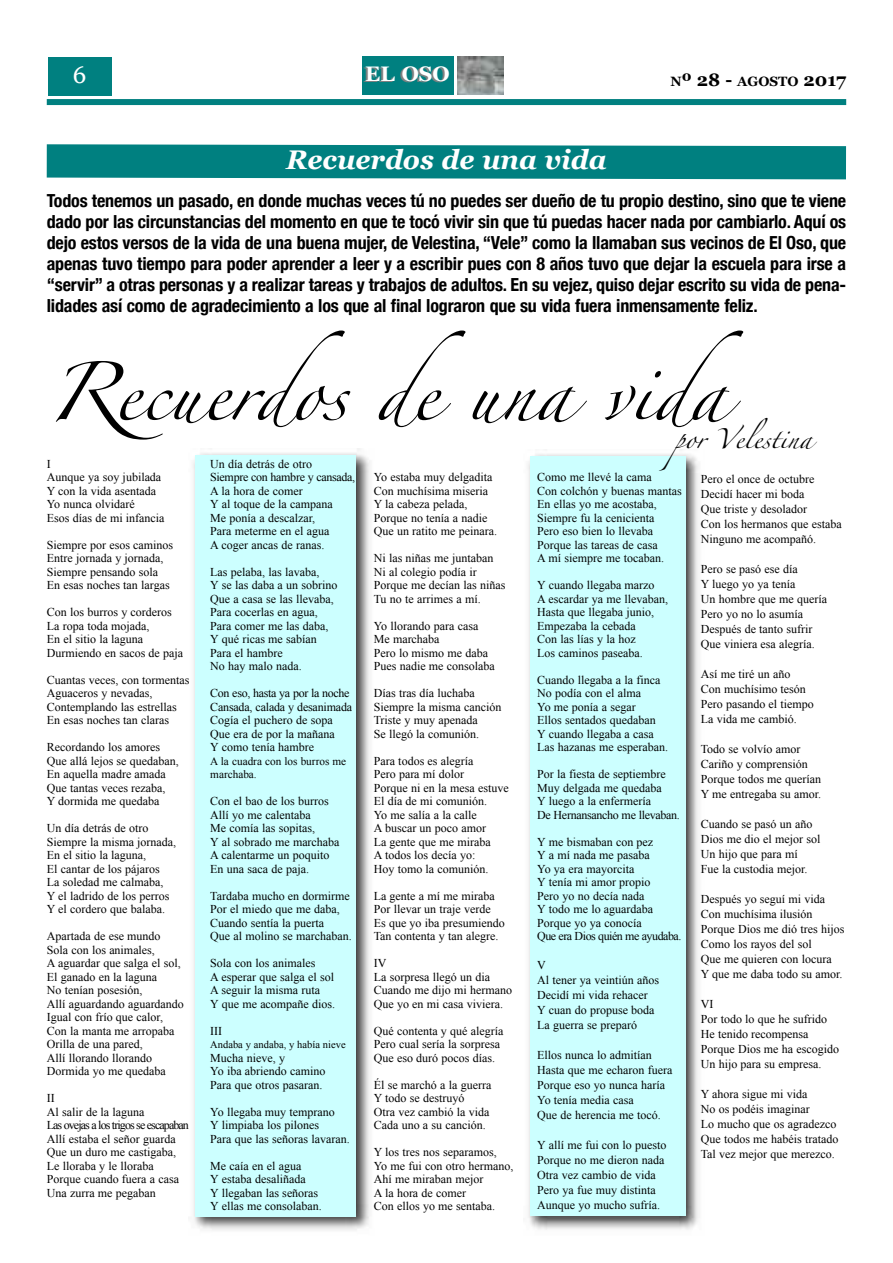
<style>
.page{position:relative;width:893px;height:1263px;background:#fff}
.page>*{position:absolute;margin:0;border:0;box-sizing:border-box;transform-origin:0 0}
.t1{font:52.5px "Zapfino";color:#000}
.t2{font:italic 700 27px "Georgia";color:#fff}
.t3{font:24px "Georgia";color:#fff}
.t4{font:700 21px "Georgia";color:#fff}
.t5{font:700 condensed 18px/21px "Helvetica Neue";letter-spacing:-.01em;color:#000;text-align:justify}
.t6{font:700 18px "Georgia";color:#000}
.t7{font:18px "Zapfino";color:#000}
.t8{font:12px/13.5px "Times New Roman";color:#000}
.t9{font:11.25px/13.5px "Times New Roman";color:#000}
.t10{font:10.5px "Times New Roman";color:#000}
.s1{font-size:13.5px}
</style>
<div class="page">
<div style="left:48px;top:57px;width:64px;height:39px;background:#008080"></div>
<div style="left:47px;top:99px;width:799px;height:6px;background:#008080"></div>
<img style="left:457px;top:56px;width:46px;height:39px">
<div style="left:362px;top:56px;width:92px;height:39px;background:#008080"></div>
<svg style="left:47px;top:144px;width:799px;height:35px;background:#0d8686"></svg>
<img style="left:193px;top:448px;width:177px;height:782px">
<div style="left:196px;top:455px;width:160px;height:761px;background:#cff"></div>
<img style="left:528px;top:454px;width:171px;height:776px">
<div style="left:530px;top:456px;width:155px;height:760px;background:#cff"></div>
<h3 class="t3" style="left:73px;top:61px;width:15px">6</h3>
<h3 class="t4" style="left:365px;top:62px;width:86px">EL OSO</h3>
<h3 class="t6" style="left:671px;top:69px;width:177px"><span class="s1">N</span>º 28 - <span class="s1">AGOSTO</span> 2017</h3>
<h2 class="t2" style="left:286px;top:144px;width:322px">Recuerdos de una vida</h2>
<p class="t5" style="left:47px;top:190px;width:801px">Todos tenemos un pasado, en donde muchas veces tú no puedes ser dueño de tu propio destino, sino que te viene dado por las circunstancias del momento en que te tocó vivir sin que tú puedas hacer nada por cambiarlo. aquí os dejo estos versos de la vida de una buena mujer, de velestina, “vele” como la llamaban sus vecinos de El oso, que apenas tuvo tiempo para poder aprender a leer y a escribir pues con 8 años tuvo que dejar la escuela para irse a “servir” a otras personas y a realizar tareas y trabajos de adultos. En su vejez, quiso dejar escrito su vida de pena&shy;lidades así como de agradecimiento a los que al final lograron que su vida fuera inmensamente feliz.</p>
<h1 class="t1" style="left:47px;top:370px;width:698px">Recuerdos de una vida</h1>
<h3 class="t7" style="left:675px;top:432px;width:138px">por Velestina</h3>
<p class="t8" style="left:210px;top:457px;width:147px">Un día detrás de otro<br>Siempre con hambre y cansada,<br>A la hora de comer<br>Y al toque de la campana<br>Me ponía a descalzar,<br>Para meterme en el agua<br>A coger ancas de ranas.</p>
<p class="t8" style="left:210px;top:565px;width:129px">Las pelaba, las lavaba,<br>Y se las daba a un sobrino<br>Que a casa se las llevaba,<br>Para cocerlas en agua,<br>Para comer me las daba,<br>Y qué ricas me sabían<br>Para el hambre<br>No hay malo nada.</p>
<p class="t8" style="left:210px;top:686px;width:143px">Con eso, hasta ya por la noche<br>Cansada, calada y desanimada<br>Cogía el puchero de sopa<br>Que era de por la mañana<br>Y como tenía hambre</p>
<p class="t9" style="left:210px;top:754px;width:138px">A la cuadra con los burros me marchaba.</p>
<p class="t8" style="left:210px;top:794px;width:131px">Con el bao de los burros<br>Allí yo me calentaba<br>Me comía las sopitas,<br>Y al sobrado me marchaba<br>A calentarme un poquito<br>En una saca de paja.</p>
<p class="t8" style="left:210px;top:889px;width:143px">Tardaba mucho en dormirme<br>Por el miedo que me daba,<br>Cuando sentía la puerta<br>Que al molino se marchaban.</p>
<p class="t8" style="left:210px;top:956px;width:127px">Sola con los animales<br>A esperar que salga el sol<br>A seguir la misma ruta<br>Y que me acompañe dios.</p>
<p class="t8" style="left:210px;top:1024px;width:13px">III</p>
<p class="t10" style="left:210px;top:1039px;width:137px">Andaba y andaba, y había nieve</p>
<p class="t8" style="left:210px;top:1051px;width:117px">Mucha nieve, y<br>Yo iba abriendo camino<br>Para que otros pasaran.</p>
<p class="t8" style="left:210px;top:1105px;width:141px">Yo llegaba muy temprano<br>Y limpiaba los pilones<br>Para que las señoras lavaran.</p>
<p class="t8" style="left:210px;top:1159px;width:113px">Me caía en el agua<br>Y estaba desaliñada<br>Y llegaban las señoras<br>Y ellas me consolaban.</p>
<p class="t8" style="left:47px;top:457px;width:119px">I<br>Aunque ya soy jubilada<br>Y con la vida asentada<br>Yo nunca olvidaré<br>Esos días de mi infancia</p>
<p class="t8" style="left:47px;top:538px;width:128px">Siempre por esos caminos<br>Entre jornada y jornada,<br>Siempre pensando sola<br>En esas noches tan largas</p>
<p class="t8" style="left:47px;top:605px;width:138px">Con los burros y corderos<br>La ropa toda mojada,<br>En el sitio la laguna<br>Durmiendo en sacos de paja</p>
<p class="t8" style="left:47px;top:673px;width:144px">Cuantas veces, con tormentas<br>Aguaceros y nevadas,<br>Contemplando las estrellas<br>En esas noches tan claras</p>
<p class="t8" style="left:47px;top:740px;width:134px">Recordando los amores<br>Que allá lejos se quedaban,<br>En aquella madre amada<br>Que tantas veces rezaba,<br>Y dormida me quedaba</p>
<p class="t8" style="left:47px;top:821px;width:131px">Un día detrás de otro<br>Siempre la misma jornada,<br>En el sitio la laguna,<br>El cantar de los pájaros<br>La soledad me calmaba,<br>Y el ladrido de los perros<br>Y el cordero que balaba.</p>
<p class="t8" style="left:47px;top:929px;width:139px">Apartada de ese mundo<br>Sola con los animales,<br>A aguardar que salga el sol,<br>El ganado en la laguna<br>No tenían posesión,<br>Allí aguardando aguardando<br>Igual con frío que calor,<br>Con la manta me arropaba<br>Orilla de una pared,<br>Allí llorando llorando<br>Dormida yo me quedaba</p>
<p class="t8" style="left:47px;top:1091px;width:144px">II<br>Al salir de la laguna<br>Las ovejas a los trigos se escapaban<br>Allí estaba el señor guarda<br>Que un duro me castigaba,<br>Le lloraba y le lloraba<br>Porque cuando fuera a casa<br>Una zurra me pegaban</p>
<p class="t8" style="left:537px;top:470px;width:146px">Como me llevé la cama<br>Con colchón y buenas mantas<br>En ellas yo me acostaba,<br>Siempre fu la cenicienta<br>Pero eso bien lo llevaba<br>Porque las tareas de casa<br>A mí siempre me tocaban.</p>
<p class="t8" style="left:537px;top:578px;width:132px">Y cuando llegaba marzo<br>A escardar ya me llevaban,<br>Hasta que llegaba junio,<br>Empezaba la cebada<br>Con las lías y la hoz<br>Los caminos paseaba.</p>
<p class="t8" style="left:537px;top:673px;width:132px">Cuando llegaba a la finca<br>No podía con el alma<br>Yo me ponía a segar<br>Ellos sentados quedaban<br>Y cuando llegaba a casa<br>Las hazanas me esperaban.</p>
<p class="t8" style="left:537px;top:767px;width:144px">Por la fiesta de septiembre<br>Muy delgada me quedaba<br>Y luego a la enfermería<br>De Hernansancho me llevaban.</p>
<p class="t8" style="left:537px;top:835px;width:146px">Y me bismaban con pez<br>Y a mí nada me pasaba<br>Yo ya era mayorcita<br>Y tenía mi amor propio<br>Pero yo no decía nada<br>Y todo me lo aguardaba<br>Porque yo ya conocía<br>Que era Dios quién me ayudaba.</p>
<p class="t8" style="left:537px;top:957px;width:123px;line-height:15px">V<br>Al tener ya veintiún años<br>Decidí mi vida rehacer<br>Y cuan do propuse boda<br>La guerra se preparó</p>
<p class="t8" style="left:537px;top:1047px;width:137px;line-height:15px">Ellos nunca lo admitían<br>Hasta que me echaron fuera<br>Porque eso yo nunca haría<br>Yo tenía media casa<br>Que de herencia me tocó.</p>
<p class="t8" style="left:537px;top:1137px;width:131px;line-height:15px">Y allí me fui con lo puesto<br>Porque no me dieron nada<br>Otra vez cambio de vida<br>Pero ya fue muy distinta<br>Aunque yo mucho sufría.</p>
<p class="t8" style="left:374px;top:470px;width:125px">Yo estaba muy delgadita<br>Con muchísima miseria<br>Y la cabeza pelada,<br>Porque no tenía a nadie<br>Que un ratito me peinara.</p>
<p class="t8" style="left:374px;top:551px;width:133px">Ni las niñas me juntaban<br>Ni al colegio podía ir<br>Porque me decían las niñas<br>Tu no te arrimes a mí.</p>
<p class="t8" style="left:374px;top:619px;width:123px">Yo llorando para casa<br>Me marchaba<br>Pero lo mismo me daba<br>Pues nadie me consolaba</p>
<p class="t8" style="left:374px;top:686px;width:129px">Días tras día luchaba<br>Siempre la misma canción<br>Triste y muy apenada<br>Se llegó la comunión.</p>
<p class="t8" style="left:374px;top:754px;width:137px">Para todos es alegría<br>Pero para mí dolor<br>Porque ni en la mesa estuve<br>El día de mi comunión.<br>Yo me salía a la calle<br>A buscar un poco amor<br>La gente que me miraba<br>A todos los decía yo:<br>Hoy tomo la comunión.</p>
<p class="t8" style="left:374px;top:889px;width:133px">La gente a mí me miraba<br>Por llevar un traje verde<br>Es que yo iba presumiendo<br>Tan contenta y tan alegre.</p>
<p class="t8" style="left:374px;top:956px;width:140px">IV<br>La sorpresa llegó un dia<br>Cuando me dijo mi hermano<br>Que yo en mi casa viviera.</p>
<p class="t8" style="left:374px;top:1024px;width:131px">Qué contenta y qué alegría<br>Pero cual sería la sorpresa<br>Que eso duró pocos días.</p>
<p class="t8" style="left:374px;top:1078px;width:119px">Él se marchó a la guerra<br>Y todo se destruyó<br>Otra vez cambió la vida<br>Cada uno a su canción.</p>
<p class="t8" style="left:374px;top:1145px;width:141px">Y los tres nos separamos,<br>Yo me fui con otro hermano,<br>Ahí me miraban mejor<br>A la hora de comer<br>Con ellos yo me sentaba.</p>
<p class="t8" style="left:701px;top:471px;width:143px;line-height:15px">Pero el once de octubre<br>Decidí hacer mi boda<br>Que triste y desolador<br>Con los hermanos que estaba<br>Ninguno me acompañó.</p>
<p class="t8" style="left:701px;top:561px;width:128px;line-height:15px">Pero se pasó ese día<br>Y luego yo ya tenía<br>Un hombre que me quería<br>Pero yo no lo asumía<br>Después de tanto sufrir<br>Que viniera esa alegría.</p>
<p class="t8" style="left:701px;top:666px;width:115px;line-height:15px">Así me tiré un año<br>Con muchísimo tesón<br>Pero pasando el tiempo<br>La vida me cambió.</p>
<p class="t8" style="left:701px;top:741px;width:122px;line-height:15px">Todo se volvío amor<br>Cariño y comprensión<br>Porque todos me querían<br>Y me entregaba su amor.</p>
<p class="t8" style="left:701px;top:816px;width:121px;line-height:15px">Cuando se pasó un año<br>Dios me dio el mejor sol<br>Un hijo que para mí<br>Fue la custodia mejor.</p>
<p class="t8" style="left:701px;top:891px;width:145px;line-height:15px">Después yo seguí mi vida<br>Con muchísima ilusión<br>Porque Dios me dió tres hijos<br>Como los rayos del sol<br>Que me quieren con locura<br>Y que me daba todo su amor.</p>
<p class="t8" style="left:701px;top:996px;width:140px;line-height:15px">VI<br>Por todo lo que he sufrido<br>He tenido recompensa<br>Porque Dios me ha escogido<br>Un hijo para su empresa.</p>
<p class="t8" style="left:701px;top:1086px;width:139px;line-height:15px">Y ahora sigue mi vida<br>No os podéis imaginar<br>Lo mucho que os agradezco<br>Que todos me habéis tratado<br>Tal vez mejor que merezco.</p>
</div>
